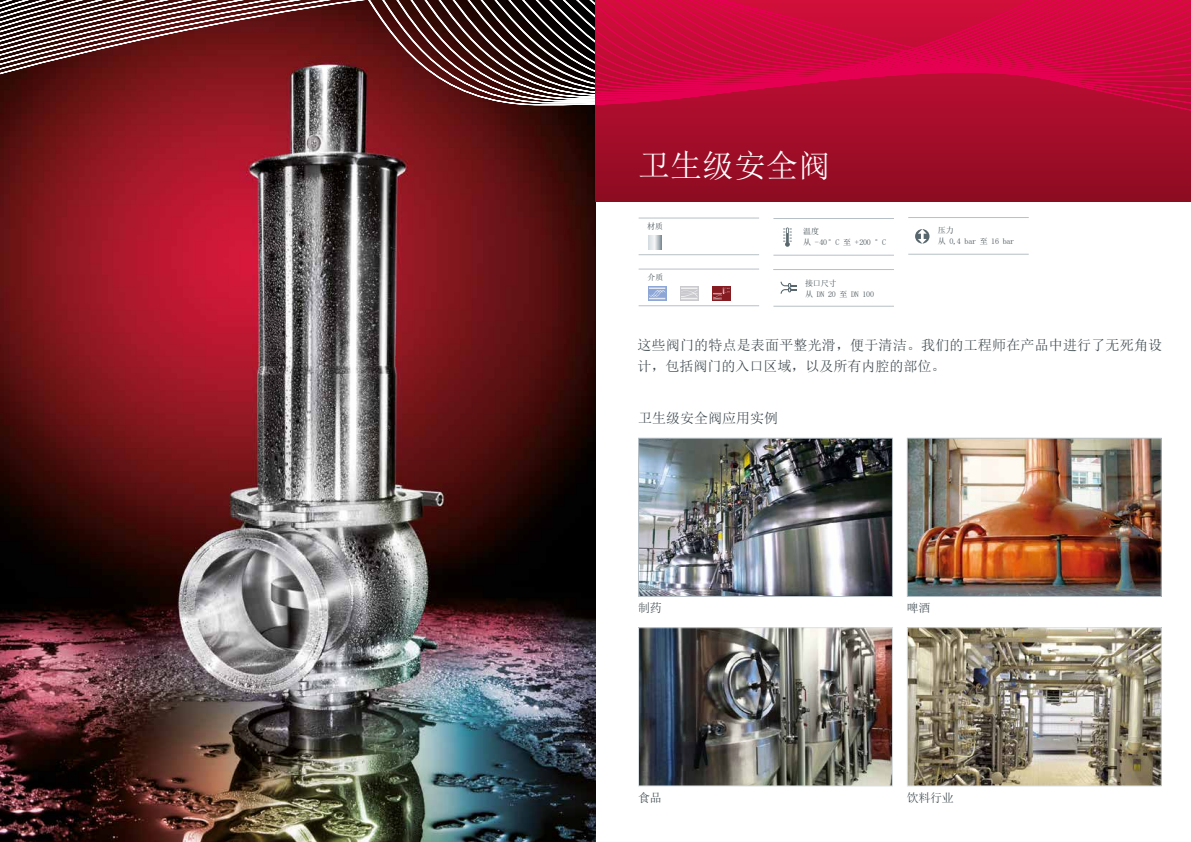
<style>
.page{position:relative;width:1191px;height:842px;background:#fff}
.page>*{position:absolute;margin:0;border:0;box-sizing:border-box;transform-origin:0 0}
.t1{font:32px "Sim Sun";color:#fff}
.t2{font:14px/20.8px "Sim Sun";letter-spacing:.015em;color:#3b464b}
.t3{font:12px "Sim Sun";letter-spacing:-.025em;color:#3b464b}
.t4{font:8px/11px "Sim Sun";letter-spacing:-.025em;color:#3b464b}
</style>
<div class="page">
<img style="left:0;top:133px;width:595px;height:709px">
<svg style="left:0;top:0;width:595px;height:133px;background:#692f30"></svg>
<div style="left:595px;top:0;width:596px;height:201px;background:#980c25"></div>
<svg style="left:595px;top:0;width:596px;height:140px;background:#c30a38"></svg>
<svg style="left:915px;top:229px;width:14px;height:14px"></svg>
<hr style="left:638px;top:254px;width:121px;height:1px;background:#b6c0c6">
<hr style="left:638px;top:218px;width:121px;height:1px;background:#b6c0c6">
<hr style="left:638px;top:305px;width:121px;height:1px;background:#b6c0c6">
<hr style="left:638px;top:269px;width:121px;height:1px;background:#b6c0c6">
<svg style="left:783px;top:227px;width:9px;height:20px"></svg>
<hr style="left:773px;top:255px;width:121px;height:1px;background:#b6c0c6">
<hr style="left:773px;top:218px;width:121px;height:1px;background:#b6c0c6">
<svg style="left:780px;top:282px;width:17px;height:12px"></svg>
<hr style="left:773px;top:306px;width:121px;height:1px;background:#b6c0c6">
<hr style="left:773px;top:269px;width:121px;height:1px;background:#b6c0c6">
<hr style="left:908px;top:254px;width:120px;height:1px;background:#b6c0c6">
<hr style="left:908px;top:217px;width:120px;height:1px;background:#b6c0c6">
<div style="left:647px;top:286px;width:19px;height:14px;background:#8da6d6"></div>
<svg style="left:649px;top:287px;width:16px;height:12px"></svg>
<div style="left:680px;top:286px;width:18px;height:14px;background:#cacace"></div>
<svg style="left:681px;top:287px;width:16px;height:12px"></svg>
<svg style="left:648px;top:235px;width:13px;height:14px"></svg>
<img style="left:640px;top:629px;width:250px;height:155px">
<div style="left:638px;top:627px;width:254px;height:159px;border:1px solid #dae0e3"></div>
<img style="left:640px;top:440px;width:250px;height:155px">
<div style="left:638px;top:438px;width:254px;height:159px;border:1px solid #b6c0c6"></div>
<img style="left:909px;top:440px;width:250px;height:155px">
<div style="left:907px;top:438px;width:254px;height:159px;border:1px solid #b6c0c6"></div>
<img style="left:909px;top:629px;width:250px;height:155px">
<div style="left:907px;top:627px;width:254px;height:159px;border:1px solid #dae0e3"></div>
<div style="left:712px;top:286px;width:19px;height:14px;background:#871b22"></div>
<svg style="left:713px;top:287px;width:17px;height:12px"></svg>
<h1 class="t1" style="left:638px;top:149px;width:193px">卫生级安全阀</h1>
<p class="t4" style="left:647px;top:221px;width:17px">材质</p>
<p class="t4" style="left:647px;top:272px;width:17px">介质</p>
<p class="t4" style="left:803px;top:225px;width:85px">温度<br>从 -40°C 至 +200 °C</p>
<p class="t4" style="left:805px;top:277px;width:70px">接口尺寸<br>从 DN 20 至 DN 100</p>
<p class="t4" style="left:937px;top:225px;width:78px">压力<br>从 0,4 bar 至 16 bar</p>
<p class="t2" style="left:637px;top:335px;width:526px">这些阀门的特点是表面平整光滑，便于清洁。我们的工程师在产品中进行了无死角设计，包括阀门的入口区域，以及所有内腔的部位。</p>
<p class="t2" style="left:638px;top:407px;width:141px">卫生级安全阀应用实例</p>
<p class="t3" style="left:638px;top:602px;width:25px">制药</p>
<p class="t3" style="left:907px;top:602px;width:25px">啤酒</p>
<p class="t3" style="left:638px;top:792px;width:25px">食品</p>
<p class="t3" style="left:907px;top:792px;width:49px">饮料行业</p>
</div>
